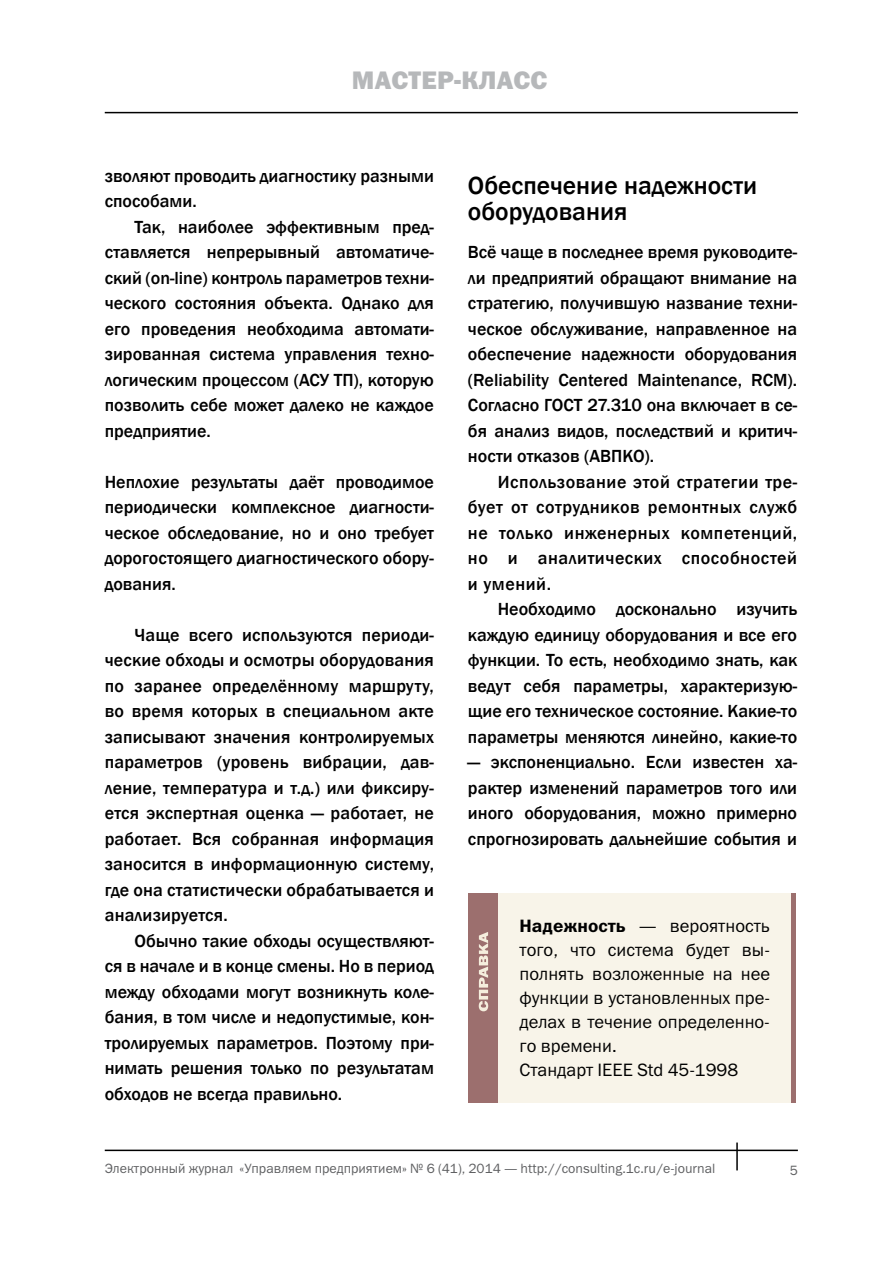
<style>
.page{position:relative;width:893px;height:1263px;background:#fff}
.page>*{position:absolute;margin:0;border:0;box-sizing:border-box;transform-origin:0 0}
.t1{font:500 25.5px/25.5px "Franklin Gothic";color:#000}
.t2{font:25.5px "Franklin Gothic Heavy ITC";letter-spacing:.01em;color:#b6b8ba}
.t3{font:500 18px/25.5px "Franklin Gothic";color:#000;text-align:justify}
.t4{font:18px/24px "Franklin Gothic Book ITC";color:#000}
.t5{font:13.5px "Franklin Gothic Book ITC";color:#5f6062}
.s1{font-family:"Franklin Gothic Demi ITC"}
</style>
<div class="page">
<hr style="left:105px;top:112px;width:693px;height:1px;background:#000">
<hr style="left:105px;top:1149px;width:693px;height:2px;background:#000">
<hr style="left:736px;top:1142px;width:2px;height:28px;background:#000">
<div style="left:468px;top:893px;width:328px;height:210px;background:#9c6f6e"></div>
<div style="left:498px;top:893px;width:293px;height:210px;background:#f8f4e9"></div>
<svg style="left:479px;top:932px;width:9px;height:79px"></svg>
<h1 class="t2" style="left:352px;top:64px;width:197px">Мастер-класс</h1>
<p class="t3" style="left:105px;top:163px;width:331px">зволяют проводить диагностику разными способами.</p>
<p class="t3" style="left:105px;top:214px;width:331px;text-indent:30px">Так, наиболее эффективным пред&shy;ставляется непрерывный автоматиче&shy;ский (on-line) контроль параметров техни&shy;ческого состояния объекта. Однако для его проведения необходима автомати&shy;зированная система управления техно&shy;логическим процессом (АСУ ТП), которую позволить себе может далеко не каждое предприятие.</p>
<p class="t3" style="left:105px;top:469px;width:331px">Неплохие результаты даёт проводимое периодически комплексное диагности&shy;ческое обследование, но и оно требует дорогостоящего диагностического обору&shy;дования.</p>
<p class="t3" style="left:105px;top:622px;width:331px;text-indent:30px">Чаще всего используются периоди&shy;ческие обходы и осмотры оборудования по заранее определённому маршруту, во время которых в специальном акте записывают значения контролируемых параметров (уровень вибрации, дав&shy;ление, температура и т.д.) или фиксиру&shy;ется экспертная оценка — работает, не работает. Вся собранная информация заносится в информационную систему, где она статистически обрабатывается и анализируется.</p>
<p class="t3" style="left:105px;top:928px;width:331px;text-indent:30px">Обычно такие обходы осуществляют&shy;ся в начале и в конце смены. Но в период между обходами могут возникнуть коле&shy;бания, в том числе и недопустимые, кон&shy;тролируемых параметров. Поэтому при&shy;нимать решения только по результатам обходов не всегда правильно.</p>
<h1 class="t1" style="left:468px;top:173px;width:291px">Обеспечение надежности оборудования</h1>
<p class="t3" style="left:468px;top:239px;width:331px">Всё чаще в последнее время руководите&shy;ли предприятий обращают внимание на стратегию, получившую название техни&shy;ческое обслуживание, направленное на обеспечение надежности оборудования (Reliability Centered Maintenance, RCM).<br>Согласно ГОСТ 27.310 она включает в се&shy;бя анализ видов, последствий и критич&shy;ности отказов (АВПКО).</p>
<p class="t3" style="left:468px;top:469px;width:331px;text-indent:30px">Использование этой стратегии тре&shy;бует от сотрудников ремонтных служб не только инженерных компетенций, но и аналитических способностей и умений.</p>
<p class="t3" style="left:468px;top:597px;width:331px;text-indent:30px">Необходимо досконально изучить каждую единицу оборудования и все его функции. То есть, необходимо знать, как ведут себя параметры, характеризую&shy;щие его техническое состояние. Какие-то параметры меняются линейно, какие-то</p>
<p class="t3" style="left:468px;top:750px;width:331px">— экспоненциально. Если известен ха&shy;рактер изменений параметров того или иного оборудования, можно примерно спрогнозировать дальнейшие события и</p>
<p class="t4" style="left:520px;top:913px;width:252px"><span class="s1">Надежность</span> — вероятность того, что система будет вы&shy;полнять возложенные на нее функции в установленных пре&shy;делах в течение определенно&shy;го времени.<br>Стандарт IEEE Std 45-1998</p>
<p class="t5" style="left:105px;top:1160px;width:612px">Электронный журнал «Управляем предприятием» № 6 (41), 2014 — http://consulting.1c.ru/e-journal</p>
<p class="t5" style="left:790px;top:1162px;width:10px">5</p>
</div>
